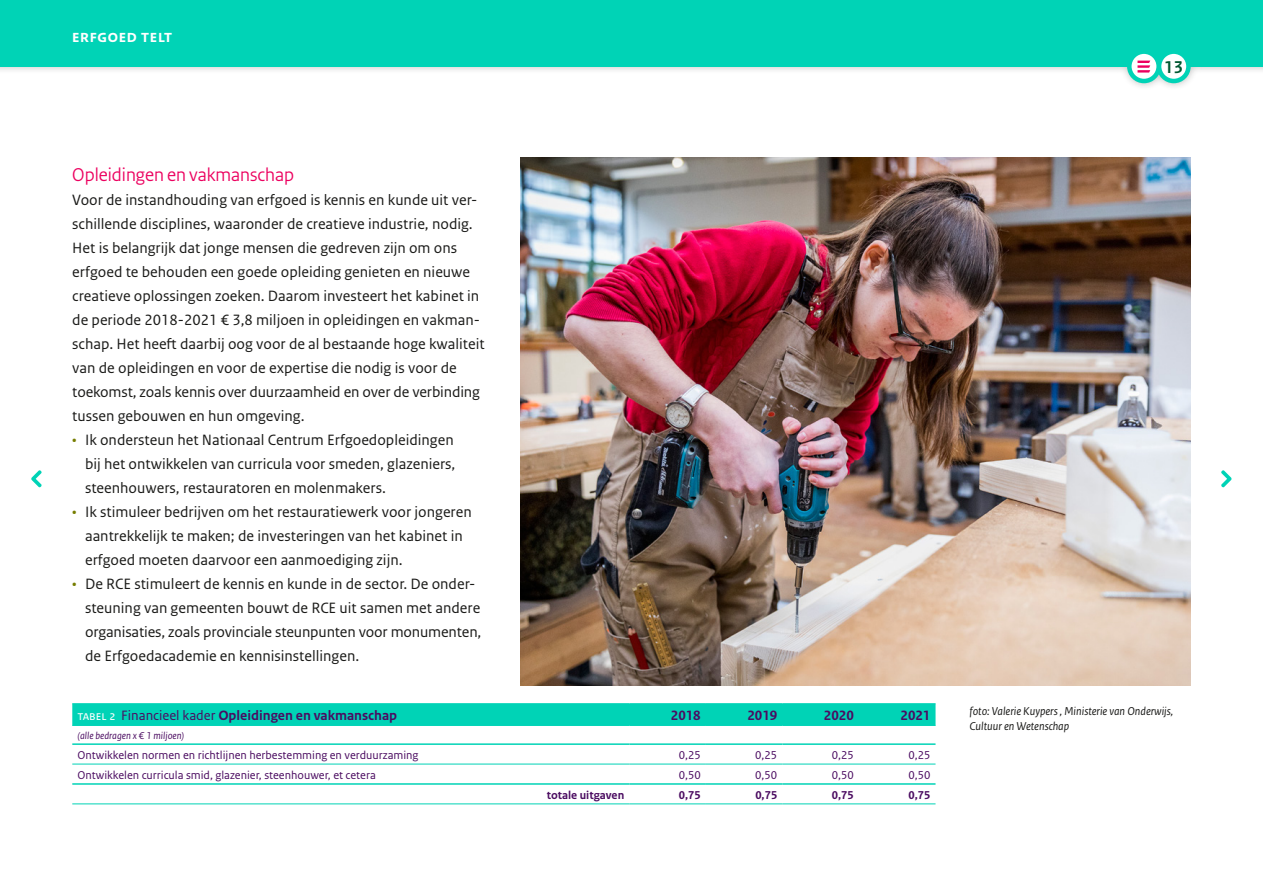
<style>
.page{position:relative;width:1263px;height:893px;background:#fff}
.page>*{position:absolute;margin:0;border:0;box-sizing:border-box;transform-origin:0 0}
.t1{font:19.5px "Rijksoverheid Sans Heading";color:#ec005f}
.t2{font:700 18px "Rijksoverheid Sans Heading";letter-spacing:.04em;color:#fff}
.t3{font:700 18px "Rijksoverheid Sans Heading";color:#005832}
.t4{font:15.75px/24px "Rijksoverheid Sans Text";color:#1a1a18}
.t5{font:700 14.25px "Rijksoverheid Sans Text";color:#4b0c61}
.t6{font:12px "Rijksoverheid Sans Text";color:#4b0c61}
.t7{font:italic 12px/15px "Rijksoverheid Sans Text";color:#1a1a18}
.t8{font:700 12px "Rijksoverheid Sans Text";color:#4b0c61}
.t9{font:italic 10.5px "Rijksoverheid Sans Text";color:#4b0c61}
.s1{color:#767d00}
.s2{font-weight:400;font-size:13.5px;color:#fff}
.s3{font-weight:400}
</style>
<div class="page">
<img style="left:521px;top:157px;width:670px;height:528px">
<div style="left:0;top:0;width:1263px;height:91px;background:#1a1a18;opacity:.3"></div>
<div style="left:0;top:0;width:1263px;height:67px;background:#00d3b6"></div>
<svg style="left:1159px;top:52px;width:29px;height:29px"></svg>
<div style="left:1157px;top:49px;width:34px;height:34px;border:4px solid #00d3b6;border-radius:50%"></div>
<svg style="left:1129px;top:52px;width:30px;height:29px"></svg>
<div style="left:1127px;top:49px;width:34px;height:34px;border:4px solid #00d3b6;border-radius:50%"></div>
<svg style="left:1137px;top:61px;width:13px;height:12px"></svg>
<svg style="left:1221px;top:470px;width:11px;height:18px"></svg>
<svg style="left:31px;top:470px;width:11px;height:18px"></svg>
<div style="left:72px;top:704px;width:863px;height:21px;background:#00d3b6"></div>
<hr style="left:72px;top:703px;width:557px;height:1px;background:#00d3b6">
<hr style="left:629px;top:703px;width:77px;height:1px;background:#00d3b6">
<hr style="left:706px;top:703px;width:76px;height:1px;background:#00d3b6">
<hr style="left:782px;top:703px;width:77px;height:1px;background:#00d3b6">
<hr style="left:859px;top:703px;width:76px;height:1px;background:#00d3b6">
<hr style="left:72px;top:725px;width:557px;height:1px;background:#00d3b6">
<hr style="left:629px;top:725px;width:77px;height:1px;background:#00d3b6">
<hr style="left:706px;top:725px;width:76px;height:1px;background:#00d3b6">
<hr style="left:782px;top:725px;width:77px;height:1px;background:#00d3b6">
<hr style="left:859px;top:725px;width:76px;height:1px;background:#00d3b6">
<hr style="left:72px;top:764px;width:557px;height:1px;background:#00d3b6">
<hr style="left:629px;top:764px;width:77px;height:1px;background:#00d3b6">
<hr style="left:706px;top:764px;width:76px;height:1px;background:#00d3b6">
<hr style="left:782px;top:764px;width:77px;height:1px;background:#00d3b6">
<hr style="left:859px;top:764px;width:76px;height:1px;background:#00d3b6">
<hr style="left:72px;top:803px;width:557px;height:1px;background:#00d3b6">
<hr style="left:629px;top:803px;width:77px;height:1px;background:#00d3b6">
<hr style="left:706px;top:803px;width:76px;height:1px;background:#00d3b6">
<hr style="left:782px;top:803px;width:77px;height:1px;background:#00d3b6">
<hr style="left:859px;top:803px;width:76px;height:1px;background:#00d3b6">
<hr style="left:72px;top:743px;width:557px;height:2px;background:#00d3b6">
<hr style="left:629px;top:743px;width:77px;height:2px;background:#00d3b6">
<hr style="left:706px;top:743px;width:76px;height:2px;background:#00d3b6">
<hr style="left:782px;top:743px;width:77px;height:2px;background:#00d3b6">
<hr style="left:859px;top:743px;width:76px;height:2px;background:#00d3b6">
<hr style="left:72px;top:783px;width:557px;height:2px;background:#00d3b6">
<hr style="left:629px;top:783px;width:77px;height:2px;background:#00d3b6">
<hr style="left:706px;top:783px;width:76px;height:2px;background:#00d3b6">
<hr style="left:782px;top:783px;width:77px;height:2px;background:#00d3b6">
<hr style="left:859px;top:783px;width:76px;height:2px;background:#00d3b6">
<p class="t2" style="left:72px;top:26px;width:101px">erfgoed telt</p>
<p class="t1" style="left:72px;top:164px;width:223px">Opleidingen en vakmanschap</p>
<p class="t4" style="left:72px;top:188px;width:414px">Voor de instandhouding van erfgoed is kennis en kunde uit ver&shy;schillende disciplines, waaronder de creatieve industrie, nodig.<br>Het is belangrijk dat jonge mensen die gedreven zijn om ons erfgoed te behouden een goede opleiding genieten en nieuwe creatieve oplossingen zoeken. Daarom investeert het kabinet in de periode 2018-2021 € 3,8 miljoen in opleidingen en vakman&shy;schap. Het heeft daarbij oog voor de al bestaande hoge kwaliteit van de opleidingen en voor de expertise die nodig is voor de toekomst, zoals kennis over duurzaamheid en over de verbinding tussen gebouwen en hun omgeving.</p>
<p class="t4" style="left:85px;top:428px;width:372px;text-align:justify;text-indent:-13px"><span class="s1">•</span> Ik ondersteun het Nationaal Centrum Erfgoedopleidingen bij het ontwikkelen van curricula voor smeden, glazeniers, steenhouwers, restauratoren en molenmakers.</p>
<p class="t4" style="left:85px;top:500px;width:388px;text-indent:-13px"><span class="s1">•</span> Ik stimuleer bedrijven om het restauratiewerk voor jongeren aantrekkelijk te maken; de investeringen van het kabinet in erfgoed moeten daarvoor een aanmoediging zijn.</p>
<p class="t4" style="left:85px;top:572px;width:398px;text-indent:-13px"><span class="s1">•</span> De RCE stimuleert de kennis en kunde in de sector. De onder&shy;steuning van gemeenten bouwt de RCE uit samen met andere organisaties, zoals provinciale steunpunten voor monumenten, de Erfgoedacademie en kennisinstellingen.</p>
<p class="t5" style="left:77px;top:708px;width:321px"><span class="s2">tabel 2</span> <span class="s3">Financieel kader</span> Opleidingen en vakmanschap</p>
<p class="t5" style="left:671px;top:708px;width:31px">2018</p>
<p class="t5" style="left:747px;top:708px;width:31px">2019</p>
<p class="t5" style="left:824px;top:708px;width:31px">2020</p>
<p class="t5" style="left:900px;top:708px;width:31px">2021</p>
<p class="t9" style="left:77px;top:730px;width:108px">(alle bedragen x € 1 miljoen)</p>
<p class="t6" style="left:77px;top:748px;width:343px">Ontwikkelen normen en richtlijnen herbestemming en verduurzaming</p>
<p class="t6" style="left:679px;top:748px;width:24px">0,25</p>
<p class="t6" style="left:755px;top:748px;width:24px">0,25</p>
<p class="t6" style="left:832px;top:748px;width:24px">0,25</p>
<p class="t6" style="left:908px;top:748px;width:24px">0,25</p>
<p class="t6" style="left:77px;top:768px;width:300px">Ontwikkelen curricula smid, glazenier, steenhouwer, et cetera</p>
<p class="t6" style="left:679px;top:768px;width:24px">0,50</p>
<p class="t6" style="left:755px;top:768px;width:24px">0,50</p>
<p class="t6" style="left:832px;top:768px;width:24px">0,50</p>
<p class="t6" style="left:908px;top:768px;width:24px">0,50</p>
<p class="t8" style="left:547px;top:788px;width:79px">totale uitgaven</p>
<p class="t8" style="left:679px;top:788px;width:24px">0,75</p>
<p class="t8" style="left:755px;top:788px;width:24px">0,75</p>
<p class="t8" style="left:832px;top:788px;width:24px">0,75</p>
<p class="t8" style="left:908px;top:788px;width:24px">0,75</p>
<p class="t3" style="left:1164px;top:57px;width:20px">13</p>
<p class="t7" style="left:969px;top:704px;width:205px">foto: Valerie Kuypers , Ministerie van Onderwijs,<br>Cultuur en Wetenschap</p>
</div>
